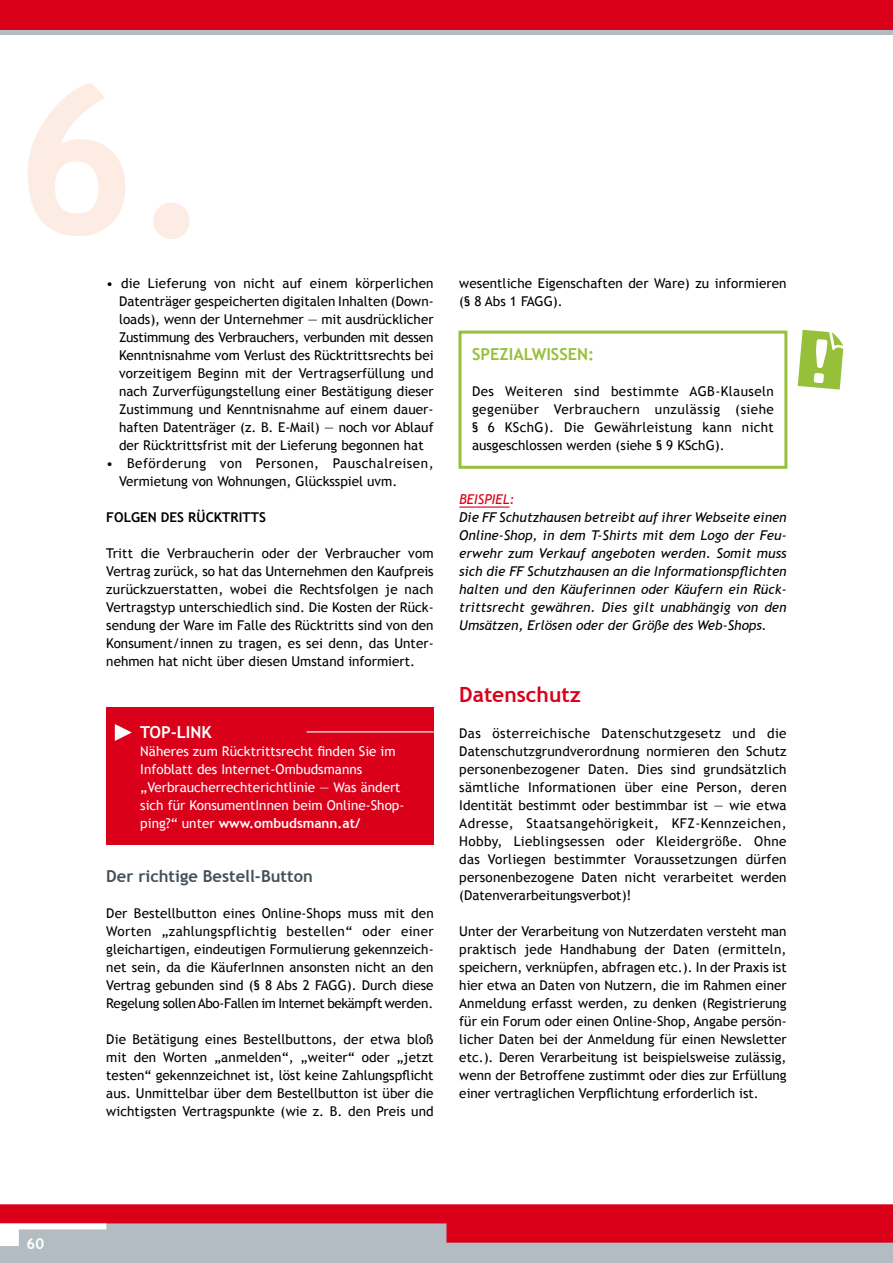
<style>
.page{position:relative;width:893px;height:1263px;background:#fff}
.page>*{position:absolute;margin:0;border:0;box-sizing:border-box;transform-origin:0 0}
.t1{font:700 207.15px "Trebuchet MS";color:#fcece3}
.t2{font:700 21px "Trebuchet MS";color:#da001a}
.t3{font:700 16.5px "Trebuchet MS";color:#435058}
.t4{font:700 16.5px "Trebuchet MS";color:#96c03a}
.t5{font:700 16.5px "Trebuchet MS";color:#fff}
.t6{font:700 15px "Trebuchet MS";color:#fff}
.t7{font:13.5px/18px "Trebuchet MS";color:#000;text-align:justify}
.t8{font:italic 13.5px/18px "Trebuchet MS";color:#000;text-align:justify}
.t9{font:13.5px/18px "Trebuchet MS";color:#fff}
.t10{font:700 13.5px "Trebuchet MS";color:#000}
.t11{font:italic 13.5px "Trebuchet MS";color:#da001a}
.s1{font-weight:700}
</style>
<div class="page">
<div style="left:458px;top:331px;width:329px;height:138px;border:3px solid #96c03a"></div>
<hr style="left:459px;top:506px;width:51px;height:2px;background:#da001a">
<div style="left:106px;top:707px;width:328px;height:138px;background:#da001a"></div>
<hr style="left:307px;top:731px;width:127px;height:1px;background:#fff">
<svg style="left:115px;top:724px;width:17px;height:17px"></svg>
<svg style="left:798px;top:330px;width:45px;height:60px"></svg>
<div style="left:0;top:1220px;width:893px;height:43px;background:#b2bcc2"></div>
<div style="left:0;top:0;width:893px;height:30px;background:#da001a"></div>
<div style="left:0;top:30px;width:893px;height:5px;background:#b2bcc2"></div>
<svg style="left:0;top:1204px;width:893px;height:42px"></svg>
<h1 class="t1" style="left:14px;top:31px;width:199px">6.</h1>
<p class="t7" style="left:119px;top:274px;width:316px;text-indent:-13px">• die Lieferung von nicht auf einem körperlichen Datenträger gespeicherten digitalen Inhalten (Down&shy;loads), wenn der Unternehmer — mit ausdrücklicher Zustimmung des Verbrauchers, verbunden mit dessen Kenntnisnahme vom Verlust des Rücktrittsrechts bei vorzeitigem Beginn mit der Vertragserfüllung und nach Zurverfügungstellung einer Bestätigung dieser Zustimmung und Kenntnisnahme auf einem dauer&shy;haften Datenträger (z. B. E-Mail) — noch vor Ablauf der Rücktrittsfrist mit der Lieferung begonnen hat</p>
<p class="t7" style="left:119px;top:454px;width:316px;text-indent:-13px">• Beförderung von Personen, Pauschalreisen,<br>Vermietung von Wohnungen, Glücksspiel uvm.</p>
<p class="t10" style="left:106px;top:509px;width:161px">FOLGEN DES RÜCKTRITTS</p>
<p class="t7" style="left:106px;top:544px;width:329px">Tritt die Verbraucherin oder der Verbraucher vom Vertrag zurück, so hat das Unternehmen den Kaufpreis zurückzuerstatten, wobei die Rechtsfolgen je nach Vertragstyp unterschiedlich sind. Die Kosten der Rück&shy;sendung der Ware im Falle des Rücktritts sind von den Konsument/innen zu tragen, es sei denn, das Unter&shy;nehmen hat nicht über diesen Umstand informiert.</p>
<p class="t5" style="left:140px;top:722px;width:73px">TOP-LINK</p>
<p class="t9" style="left:140px;top:742px;width:266px">Näheres zum Rücktrittsrecht finden Sie im Infoblatt des Internet-Ombudsmanns „Verbraucherrechterichtlinie — Was ändert sich für KonsumentInnen beim Online-Shop&shy;ping?“ unter <span class="s1">www.ombudsmann.at/</span></p>
<p class="t3" style="left:106px;top:866px;width:208px">Der richtige Bestell-Button</p>
<p class="t7" style="left:106px;top:904px;width:329px">Der Bestellbutton eines Online-Shops muss mit den Worten „zahlungspflichtig bestellen“ oder einer gleichartigen, eindeutigen Formulierung gekennzeich&shy;net sein, da die KäuferInnen ansonsten nicht an den Vertrag gebunden sind (§ 8 Abs 2 FAGG). Durch diese Regelung sollen Abo-Fallen im Internet bekämpft werden.</p>
<p class="t7" style="left:106px;top:1030px;width:329px">Die Betätigung eines Bestellbuttons, der etwa bloß mit den Worten „anmelden“, „weiter“ oder „jetzt testen“ gekennzeichnet ist, löst keine Zahlungspflicht aus. Unmittelbar über dem Bestellbutton ist über die wichtigsten Vertragspunkte (wie z. B. den Preis und</p>
<p class="t7" style="left:459px;top:274px;width:329px">wesentliche Eigenschaften der Ware) zu informieren (§ 8 Abs 1 FAGG).</p>
<p class="t4" style="left:472px;top:344px;width:124px">SPEZIALWISSEN:</p>
<p class="t7" style="left:472px;top:382px;width:303px">Des Weiteren sind bestimmte AGB-Klauseln gegenüber Verbrauchern unzulässig (siehe § 6 KSchG). Die Gewährleistung kann nicht ausgeschlossen werden (siehe § 9 KSchG).</p>
<p class="t11" style="left:459px;top:491px;width:57px">BEISPIEL:</p>
<p class="t8" style="left:459px;top:508px;width:329px">Die FF Schutzhausen betreibt auf ihrer Webseite einen Online-Shop, in dem T-Shirts mit dem Logo der Feu&shy;erwehr zum Verkauf angeboten werden. Somit muss sich die FF Schutzhausen an die Informationspflichten halten und den Käuferinnen oder Käufern ein Rück&shy;trittsrecht gewähren. Dies gilt unabhängig von den Umsätzen, Erlösen oder der Größe des Web-Shops.</p>
<h2 class="t2" style="left:459px;top:681px;width:123px">Datenschutz</h2>
<p class="t7" style="left:459px;top:724px;width:329px">Das österreichische Datenschutzgesetz und die Datenschutzgrundverordnung normieren den Schutz personenbezogener Daten. Dies sind grundsätzlich sämtliche Informationen über eine Person, deren Identität bestimmt oder bestimmbar ist — wie etwa Adresse, Staatsangehörigkeit, KFZ-Kennzeichen, Hobby, Lieblingsessen oder Kleidergröße. Ohne das Vorliegen bestimmter Voraussetzungen dürfen personenbezogene Daten nicht verarbeitet werden (Datenverarbeitungsverbot)!</p>
<p class="t7" style="left:459px;top:922px;width:329px">Unter der Verarbeitung von Nutzerdaten versteht man praktisch jede Handhabung der Daten (ermitteln, speichern, verknüpfen, abfragen etc.). In der Praxis ist hier etwa an Daten von Nutzern, die im Rahmen einer Anmeldung erfasst werden, zu denken (Registrierung für ein Forum oder einen Online-Shop, Angabe persön&shy;licher Daten bei der Anmeldung für einen Newsletter etc.). Deren Verarbeitung ist beispielsweise zulässig, wenn der Betroffene zustimmt oder dies zur Erfüllung einer vertraglichen Verpflichtung erforderlich ist.</p>
<p class="t6" style="left:27px;top:1234px;width:19px">60</p>
</div>
